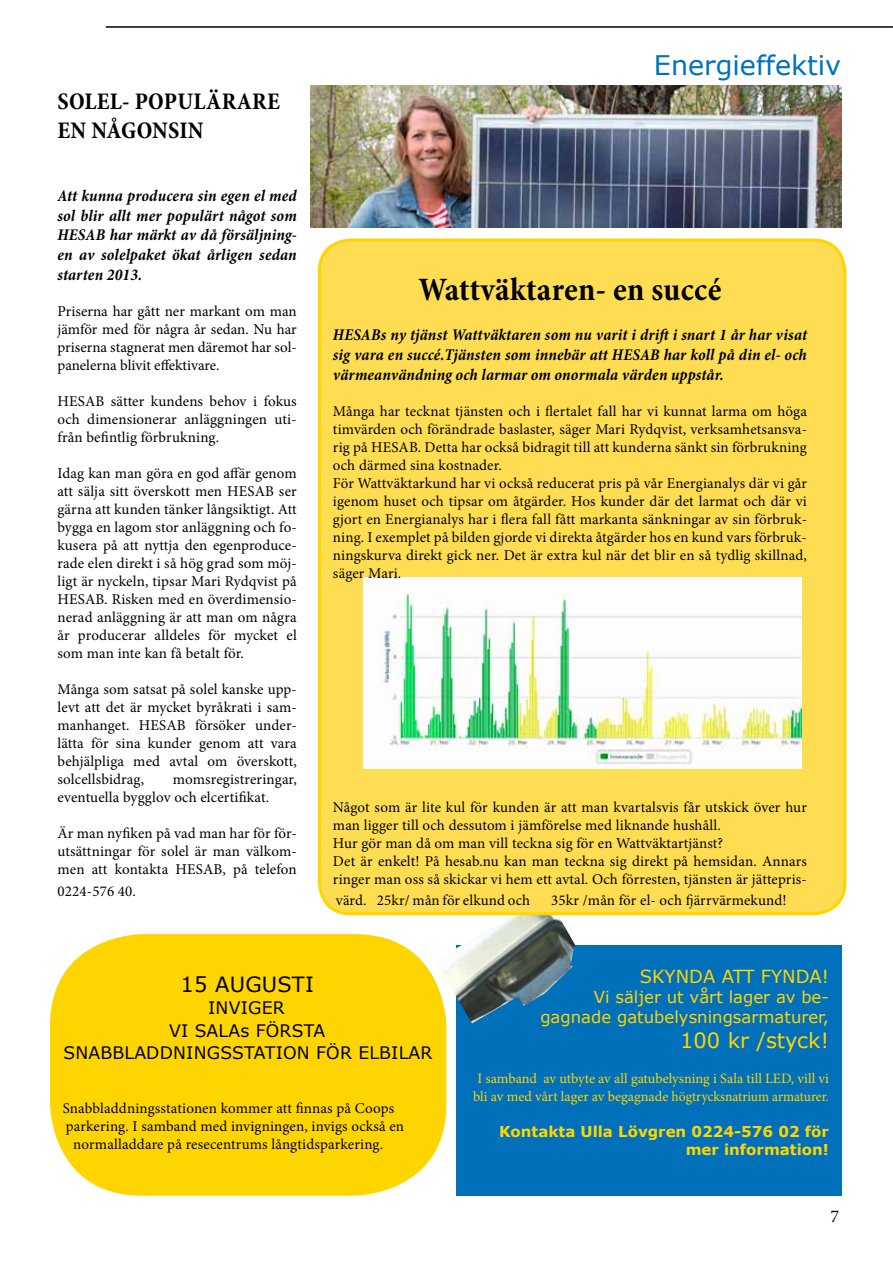
<style>
.page{position:relative;width:893px;height:1263px;background:#fff}
.page>*{position:absolute;margin:0;border:0;box-sizing:border-box;transform-origin:0 0}
.t1{font:700 condensed 33px "Minion Pro";letter-spacing:.005em;color:#000}
.t2{font:27px "Verdana";color:#0072bb}
.t3{font:700 condensed 24px/28.8px "Minion Pro";letter-spacing:.01em;color:#000}
.t4{font:21px "Verdana";color:#ffd500}
.t5{font:21px "Verdana";letter-spacing:.01em;color:#000}
.t6{font:18px "Verdana";color:#ffd500}
.t7{font:18px "Minion Pro";color:#000}
.t8{font:17.25px/22.5px "Verdana";letter-spacing:.01em;color:#000;text-align:center}
.t9{font:italic 700 condensed 16.5px/19.8px "Minion Pro";letter-spacing:.005em;color:#000;text-align:justify}
.t10{font:16.5px/19.8px "Verdana";color:#ffd500;text-align:right}
.t11{font:15px/18px "Minion Pro";letter-spacing:.01em;color:#000;text-align:justify}
.t12{font:700 15px/18px "Verdana";color:#ffd500;text-align:right}
.t13{font:14.25px/18px "Minion Pro";color:#ffd500;text-align:center}
</style>
<div class="page">
<div style="left:456px;top:945px;width:386px;height:250px;background:#0070ba"></div>
<img style="left:435px;top:915px;width:154px;height:117px">
<img style="left:311px;top:86px;width:530px;height:141px">
<div style="left:319px;top:240px;width:526px;height:674px;background:#ffdd53;border-radius:31px"></div>
<div style="left:318px;top:239px;width:528px;height:676px;border:3px solid #ffd500;border-radius:31px"></div>
<hr style="left:106px;top:26px;width:787px;height:2px;background:#000">
<img style="left:364px;top:577px;width:437px;height:192px">
<div style="left:50px;top:934px;width:396px;height:262px;background:#ffd500;border-radius:92px"></div>
<svg style="left:466px;top:994px;width:63px;height:38px"></svg>
<svg style="left:540px;top:944px;width:49px;height:66px"></svg>
<h3 class="t3" style="left:57px;top:87px;width:224px">SOLEL- POPULÄRARE<br>EN NÅGONSIN</h3>
<p class="t9" style="left:57px;top:185px;width:241px">Att kunna producera sin egen el med sol blir allt mer populärt något som HESAB har märkt av då försäljning&shy;en av solelpaket ökat årligen sedan starten 2013.</p>
<p class="t11" style="left:57px;top:302px;width:241px">Priserna har gått ner markant om man jämför med för några år sedan. Nu har priserna stagnerat men däremot har sol&shy;panelerna blivit effektivare.</p>
<p class="t11" style="left:57px;top:392px;width:241px">HESAB sätter kundens behov i fokus och dimensionerar anläggningen uti&shy;från befintlig förbrukning.</p>
<p class="t11" style="left:57px;top:464px;width:241px">Idag kan man göra en god affär genom att sälja sitt överskott men HESAB ser gärna att kunden tänker långsiktigt. Att bygga en lagom stor anläggning och fo&shy;kusera på att nyttja den egenproduce&shy;rade elen direkt i så hög grad som möj&shy;ligt är nyckeln, tipsar Mari Rydqvist på HESAB. Risken med en överdimensio&shy;nerad anläggning är att man om några år producerar alldeles för mycket el som man inte kan få betalt för.</p>
<p class="t11" style="left:57px;top:680px;width:241px">Många som satsat på solel kanske upp&shy;levt att det är mycket byråkrati i sam&shy;manhanget. HESAB försöker under&shy;lätta för sina kunder genom att vara behjälpliga med avtal om överskott, solcellsbidrag,</p>
<p class="t11" style="left:57px;top:770px;width:241px;text-indent:115px">momsregistreringar, eventuella bygglov och elcertifikat.</p>
<p class="t11" style="left:57px;top:824px;width:241px">Är man nyfiken på vad man har för för&shy;utsättningar för solel är man välkom&shy;men att kontakta HESAB, på telefon</p>
<p class="t11" style="left:57px;top:882px;width:80px">0224-576 40.</p>
<h2 class="t2" style="left:654px;top:46px;width:189px">Energieffektiv</h2>
<h1 class="t1" style="left:419px;top:267px;width:304px">Wattväktaren- en succé</h1>
<p class="t9" style="left:333px;top:325px;width:476px">HESABs ny tjänst Wattväktaren som nu varit i drift i snart 1 år har visat sig vara en succé.Tjänsten som innebär att HESAB har koll på din el- och värmeanvändning och larmar om onormala värden uppstår.</p>
<p class="t11" style="left:333px;top:402px;width:476px;text-align:left">Många har tecknat tjänsten och i flertalet fall har vi kunnat larma om höga timvärden och förändrade baslaster, säger Mari Rydqvist, verksamhetsansva&shy;rig på HESAB. Detta har också bidragit till att kunderna sänkt sin förbrukning och därmed sina kostnader.<br>För Wattväktarkund har vi också reducerat pris på vår Energianalys där vi går igenom huset och tipsar om åtgärder. Hos kunder där det larmat och där vi gjort en Energianalys har i flera fall fått markanta sänkningar av sin förbruk&shy;ning. I exemplet på bilden gjorde vi direkta åtgärder hos en kund vars förbruk&shy;ningskurva direkt gick ner. Det är extra kul när det blir en så tydlig skillnad, säger Mari.</p>
<p class="t11" style="left:333px;top:798px;width:475px;text-align:left">Något som är lite kul för kunden är att man kvartalsvis får utskick över hur man ligger till och dessutom i jämförelse med liknande hushåll.<br>Hur gör man då om man vill teckna sig för en Wattväktartjänst?<br>Det är enkelt! På hesab.nu kan man teckna sig direkt på hemsidan. Annars ringer man oss så skickar vi hem ett avtal. Och förresten, tjänsten är jättepris-</p>
<p class="t11" style="left:336px;top:891px;width:196px">värd. 25kr/ mån för elkund och</p>
<p class="t11" style="left:551px;top:891px;width:237px">35kr /mån för el- och fjärrvärmekund!</p>
<h3 class="t5" style="left:181px;top:970px;width:135px">15 AUGUSTI</h3>
<p class="t8" style="left:64px;top:996px;width:370px">INVIGER<br>VI SALAs FÖRSTA<br>SNABBLADDNINGSSTATION FÖR ELBILAR</p>
<p class="t11" style="left:63px;top:1099px;width:333px">Snabbladdningsstationen kommer att finnas på Coops</p>
<p class="t11" style="left:66px;top:1117px;width:340px">parkering. I samband med invigningen, invigs också en</p>
<p class="t11" style="left:73px;top:1135px;width:311px">normalladdare på resecentrums långtidsparkering.</p>
<p class="t6" style="left:640px;top:964px;width:191px">SKYNDA ATT FYNDA!</p>
<p class="t10" style="left:540px;top:987px;width:290px">Vi säljer ut vårt lager av be&shy;gagnade gatubelysningsarmaturer,</p>
<h3 class="t4" style="left:680px;top:1026px;width:150px">100 kr /styck!</h3>
<p class="t13" style="left:473px;top:1069px;width:357px">I samband av utbyte av all gatubelysning i Sala till LED, vill vi bli av med vårt lager av begagnade högtrycksnatrium armaturer.</p>
<p class="t12" style="left:499px;top:1122px;width:331px">Kontakta Ulla Lövgren 0224-576 02 för mer information!</p>
<p class="t7" style="left:830px;top:1204px;width:10px">7</p>
</div>
